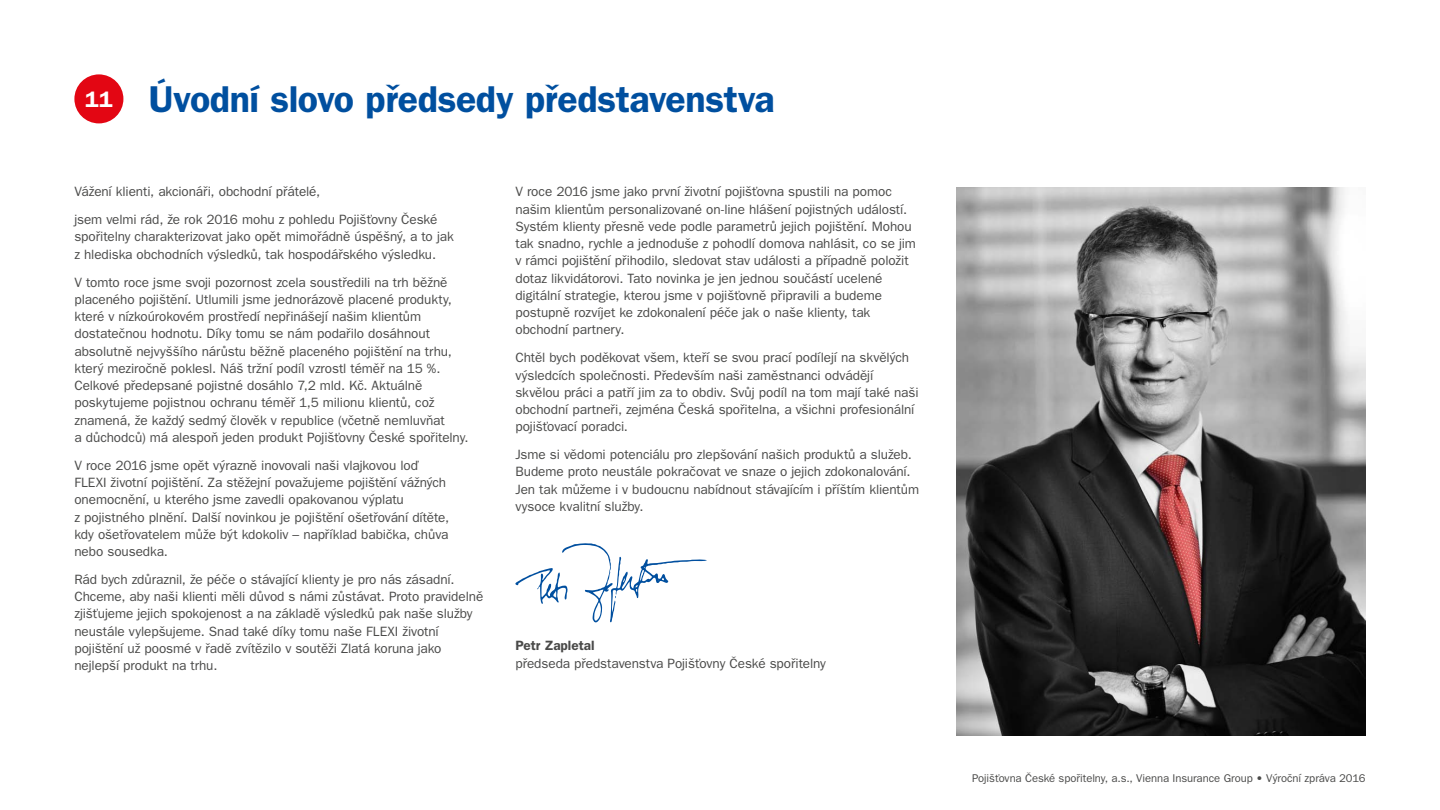
<style>
.page{position:relative;width:1440px;height:810px;background:#fff}
.page>*{position:absolute;margin:0;border:0;box-sizing:border-box;transform-origin:0 0}
.t1{font:37.5px "ITC Franklin Gothic CE Demi";letter-spacing:-.01em;color:#004f9f}
.t2{font:13.5px/17.2px "ITC Franklin Gothic CE Book";letter-spacing:-.005em;color:#4a4a49}
.t3{font:13.5px "ITC Franklin Gothic CE Demi";letter-spacing:-.005em;color:#4a4a49}
.t4{font:11.25px "ITC Franklin Gothic CE Book";letter-spacing:-.005em;color:#4a4a49}
.s1{font-size:22.5px;color:#fff}
</style>
<div class="page">
<svg style="left:515px;top:543px;width:192px;height:80px"></svg>
<img style="left:956px;top:187px;width:410px;height:549px">
<div style="left:74px;top:74px;width:49px;height:49px;background:#e30613;border-radius:50%"></div>
<h1 class="t1" style="left:85px;top:77px;width:691px"><span class="s1">11</span> Úvodní slovo předsedy představenstva</h1>
<p class="t2" style="left:74px;top:178px;width:364px;line-height:27.9px">Vážení klienti, akcionáři, obchodní přátelé,<br>jsem velmi rád, že rok 2016 mohu z pohledu Pojišťovny České</p>
<p class="t2" style="left:74px;top:228px;width:381px">spořitelny charakterizovat jako opět mimořádně úspěšný, a to jak z hlediska obchodních výsledků, tak hospodářského výsledku.</p>
<p class="t2" style="left:74px;top:273px;width:396px">V tomto roce jsme svoji pozornost zcela soustředili na trh běžně placeného pojištění. Utlumili jsme jednorázově placené produkty, které v nízkoúrokovém prostředí nepřinášejí našim klientům dostatečnou hodnotu. Díky tomu se nám podařilo dosáhnout absolutně nejvyššího nárůstu běžně placeného pojištění na trhu, který meziročně poklesl. Náš tržní podíl vzrostl téměř na 15 %.<br>Celkové předepsané pojistné dosáhlo 7,2 mld. Kč. Aktuálně poskytujeme pojistnou ochranu téměř 1,5 milionu klientů, což znamená, že každý sedmý člověk v republice (včetně nemluvňat<br>a důchodců) má alespoň jeden produkt Pojišťovny České spořitelny.</p>
<p class="t2" style="left:74px;top:456px;width:376px">V roce 2016 jsme opět výrazně inovovali naši vlajkovou loď FLEXI životní pojištění. Za stěžejní považujeme pojištění vážných onemocnění, u kterého jsme zavedli opakovanou výplatu<br>z pojistného plnění. Další novinkou je pojištění ošetřování dítěte, kdy ošetřovatelem může být kdokoliv – například babička, chůva nebo sousedka.</p>
<p class="t2" style="left:74px;top:570px;width:410px">Rád bych zdůraznil, že péče o stávající klienty je pro nás zásadní.<br>Chceme, aby naši klienti měli důvod s námi zůstávat. Proto pravidelně zjišťujeme jejich spokojenost a na základě výsledků pak naše služby neustále vylepšujeme. Snad také díky tomu naše FLEXI životní pojištění už poosmé v řadě zvítězilo v soutěži Zlatá koruna jako nejlepší produkt na trhu.</p>
<p class="t2" style="left:515px;top:183px;width:402px">V roce 2016 jsme jako první životní pojišťovna spustili na pomoc našim klientům personalizované on-line hlášení pojistných událostí.<br>Systém klienty přesně vede podle parametrů jejich pojištění. Mohou tak snadno, rychle a jednoduše z pohodlí domova nahlásit, co se jim v rámci pojištění přihodilo, sledovat stav události a případně položit dotaz likvidátorovi. Tato novinka je jen jednou součástí ucelené digitální strategie, kterou jsme v pojišťovně připravili a budeme postupně rozvíjet ke zdokonalení péče jak o naše klienty, tak obchodní partnery.</p>
<p class="t2" style="left:515px;top:349px;width:405px">Chtěl bych poděkovat všem, kteří se svou prací podílejí na skvělých výsledcích společnosti. Především naši zaměstnanci odvádějí skvělou práci a patří jim za to obdiv. Svůj podíl na tom mají také naši obchodní partneři, zejména Česká spořitelna, a všichni profesionální pojišťovací poradci.</p>
<p class="t2" style="left:515px;top:446px;width:405px">Jsme si vědomi potenciálu pro zlepšování našich produktů a služeb.<br>Budeme proto neustále pokračovat ve snaze o jejich zdokonalování.<br>Jen tak můžeme i v budoucnu nabídnout stávajícím i příštím klientům vysoce kvalitní služby.</p>
<p class="t3" style="left:515px;top:638px;width:81px">Petr Zapletal</p>
<p class="t2" style="left:515px;top:654px;width:312px">předseda představenstva Pojišťovny České spořitelny</p>
<p class="t4" style="left:972px;top:772px;width:395px">Pojišťovna České spořitelny, a.s., Vienna Insurance Group • Výroční zpráva 2016</p>
</div>
